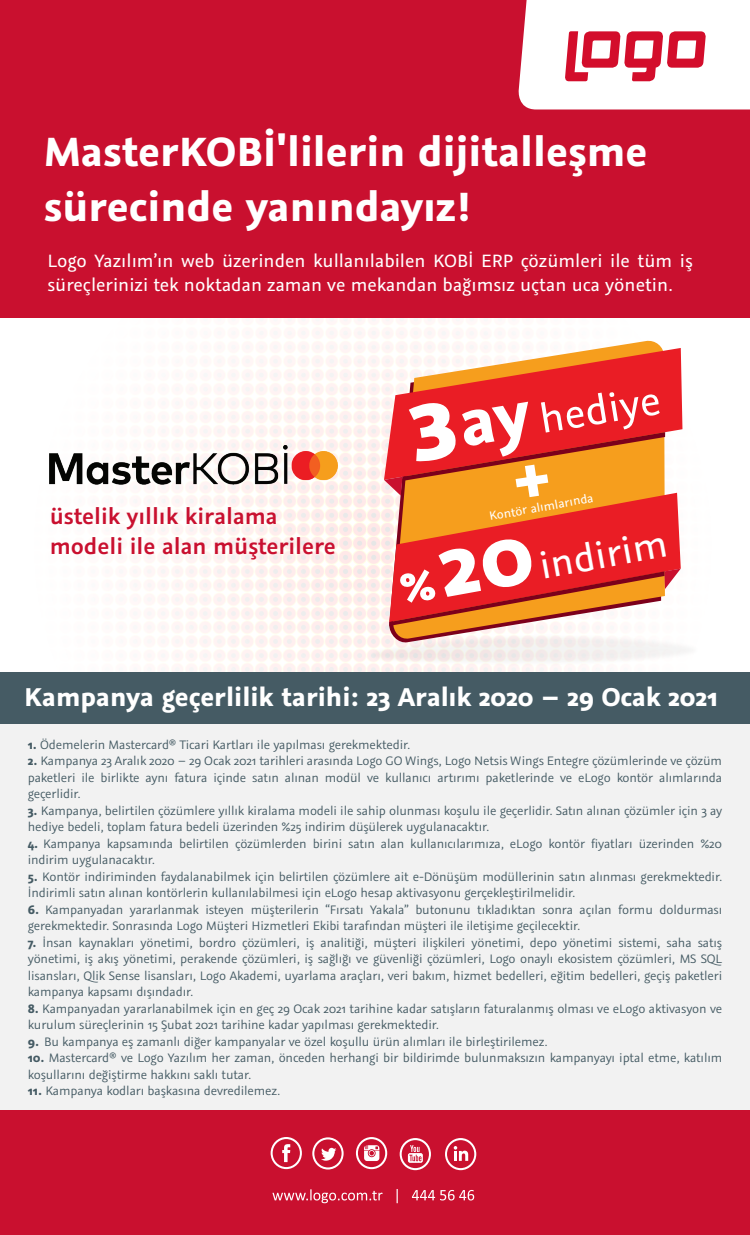
<style>
.page{position:relative;width:750px;height:1235px;background:#fff}
.page>*{position:absolute;margin:0;border:0;box-sizing:border-box;transform-origin:0 0}
.t1{font:700 45.5px/54.6px "Graublau Sans";color:#fff}
.t2{font:44.88px "Graublau Sans";color:#fff}
.t3{font:42.12px "Graublau Sans";color:#fff}
.t4{font:700 28.75px "Graublau Sans";color:#fff}
.t5{font:600 25px/30px "Graublau Sans";color:#c9102f}
.t6{font:20px/24px "Graublau Sans";color:#fff}
.t7{font:13.75px/16.5px "Graublau Sans";letter-spacing:-.01em;color:#455b64}
.t8{font:13.5px "Graublau Sans";color:#fff}
.s1{font-weight:700}
</style>
<div class="page">
<img style="left:49px;top:346px;width:634px;height:326px">
<div style="left:0;top:0;width:750px;height:318px;background:#c9102f"></div>
<svg style="left:518px;top:0;width:232px;height:110px"></svg>
<svg style="left:393px;top:340px;width:272px;height:8px"></svg>
<svg style="left:389px;top:493px;width:292px;height:43px;background:#ef632a"></svg>
<svg style="left:384px;top:348px;width:298px;height:132px;fill:#ea1d25"></svg>
<img style="left:325px;top:592px;width:362px;height:80px">
<div style="left:0;top:724px;width:750px;height:387px;background:#f2f2f2"></div>
<div style="left:0;top:1111px;width:750px;height:124px;background:#c9102f"></div>
<svg style="left:312px;top:1137px;width:32px;height:33px"></svg>
<svg style="left:271px;top:1137px;width:31px;height:32px"></svg>
<svg style="left:445px;top:1138px;width:31px;height:32px"></svg>
<svg style="left:356px;top:1137px;width:31px;height:32px"></svg>
<svg style="left:400px;top:1138px;width:31px;height:32px"></svg>
<svg style="left:272px;top:1189px;width:111px;height:14px"></svg>
<svg style="left:397px;top:1189px;width:1px;height:14px"></svg>
<svg style="left:412px;top:1190px;width:62px;height:10px"></svg>
<div style="left:0;top:672px;width:750px;height:52px;background:#455b64"></div>
<img style="left:50px;top:446px;width:288px;height:39px">
<svg style="left:389px;top:536px;width:292px;height:90px;background:#e64b3c"></svg>
<svg style="left:384px;top:400px;width:281px;height:99px;background:#e95026"></svg>
<h1 class="t1" style="left:44px;top:124px;width:605px">MasterKOBİ'lilerin dijitalleşme sürecinde yanındayız!</h1>
<h3 class="t6" style="left:48px;top:249px;width:647px">Logo Yazılım’ın web üzerinden kullanılabilen KOBİ ERP çözümleri ile tüm iş süreçlerinizi tek noktadan zaman ve mekandan bağımsız uçtan uca yönetin.</h3>
<h3 class="t5" style="left:50px;top:501px;width:288px">üstelik yıllık kiralama modeli ile alan müşterilere</h3>
<h2 class="t2" style="left:535px;top:392px;width:124px;rotate:-9deg">hediye</h2>
<p class="t8" style="left:488px;top:508px;width:107px;rotate:-10deg">Kontör alımlarında</p>
<h3 class="t3" style="left:535px;top:540px;width:131px;rotate:-10deg">indirim</h3>
<h3 class="t4" style="left:24px;top:678px;width:695px">Kampanya geçerlilik tarihi: 23 Aralık 2020 – 29 Ocak 2021</h3>
<p class="t7" style="left:28px;top:736px;width:384px"><span class="s1">1.</span> Ödemelerin Mastercard® Ticari Kartları ile yapılması gerekmektedir.</p>
<p class="t7" style="left:28px;top:753px;width:696px;text-align:justify"><span class="s1">2.</span> Kampanya 23 Aralık 2020 – 29 Ocak 2021 tarihleri arasında Logo GO Wings, Logo Netsis Wings Entegre çözümlerinde ve çözüm paketleri ile birlikte aynı fatura içinde satın alınan modül ve kullanıcı artırımı paketlerinde ve eLogo kontör alımlarında geçerlidir.</p>
<p class="t7" style="left:28px;top:802px;width:696px"><span class="s1">3.</span> Kampanya, belirtilen çözümlere yıllık kiralama modeli ile sahip olunması koşulu ile geçerlidir. Satın alınan çözümler için 3 ay hediye bedeli, toplam fatura bedeli üzerinden %25 indirim düşülerek uygulanacaktır.</p>
<p class="t7" style="left:28px;top:835px;width:696px"><span class="s1">4.</span> Kampanya kapsamında belirtilen çözümlerden birini satın alan kullanıcılarımıza, eLogo kontör fiyatları üzerinden %20 indirim uygulanacaktır.</p>
<p class="t7" style="left:28px;top:868px;width:696px"><span class="s1">5.</span> Kontör indiriminden faydalanabilmek için belirtilen çözümlere ait e-Dönüşüm modüllerinin satın alınması gerekmektedir.<br>İndirimli satın alınan kontörlerin kullanılabilmesi için eLogo hesap aktivasyonu gerçekleştirilmelidir.</p>
<p class="t7" style="left:28px;top:901px;width:696px"><span class="s1">6.</span> Kampanyadan yararlanmak isteyen müşterilerin “Fırsatı Yakala” butonunu tıkladıktan sonra açılan formu doldurması gerekmektedir. Sonrasında Logo Müşteri Hizmetleri Ekibi tarafından müşteri ile iletişime geçilecektir.</p>
<p class="t7" style="left:28px;top:934px;width:696px;text-align:justify"><span class="s1">7.</span> İnsan kaynakları yönetimi, bordro çözümleri, iş analitiği, müşteri ilişkileri yönetimi, depo yönetimi sistemi, saha satış yönetimi, iş akış yönetimi, perakende çözümleri, iş sağlığı ve güvenliği çözümleri, Logo onaylı ekosistem çözümleri, MS SQL lisansları, Qlik Sense lisansları, Logo Akademi, uyarlama araçları, veri bakım, hizmet bedelleri, eğitim bedelleri, geçiş paketleri kampanya kapsamı dışındadır.</p>
<p class="t7" style="left:28px;top:1000px;width:696px"><span class="s1">8.</span> Kampanyadan yararlanabilmek için en geç 29 Ocak 2021 tarihine kadar satışların faturalanmış olması ve eLogo aktivasyon ve kurulum süreçlerinin 15 Şubat 2021 tarihine kadar yapılması gerekmektedir.</p>
<p class="t7" style="left:28px;top:1033px;width:521px"><span class="s1">9.</span> Bu kampanya eş zamanlı diğer kampanyalar ve özel koşullu ürün alımları ile birleştirilemez.</p>
<p class="t7" style="left:28px;top:1050px;width:696px"><span class="s1">10.</span> Mastercard® ve Logo Yazılım her zaman, önceden herhangi bir bildirimde bulunmaksızın kampanyayı iptal etme, katılım koşullarını değiştirme hakkını saklı tutar.</p>
<p class="t7" style="left:28px;top:1083px;width:254px"><span class="s1">11.</span> Kampanya kodları başkasına devredilemez.</p>
</div>
